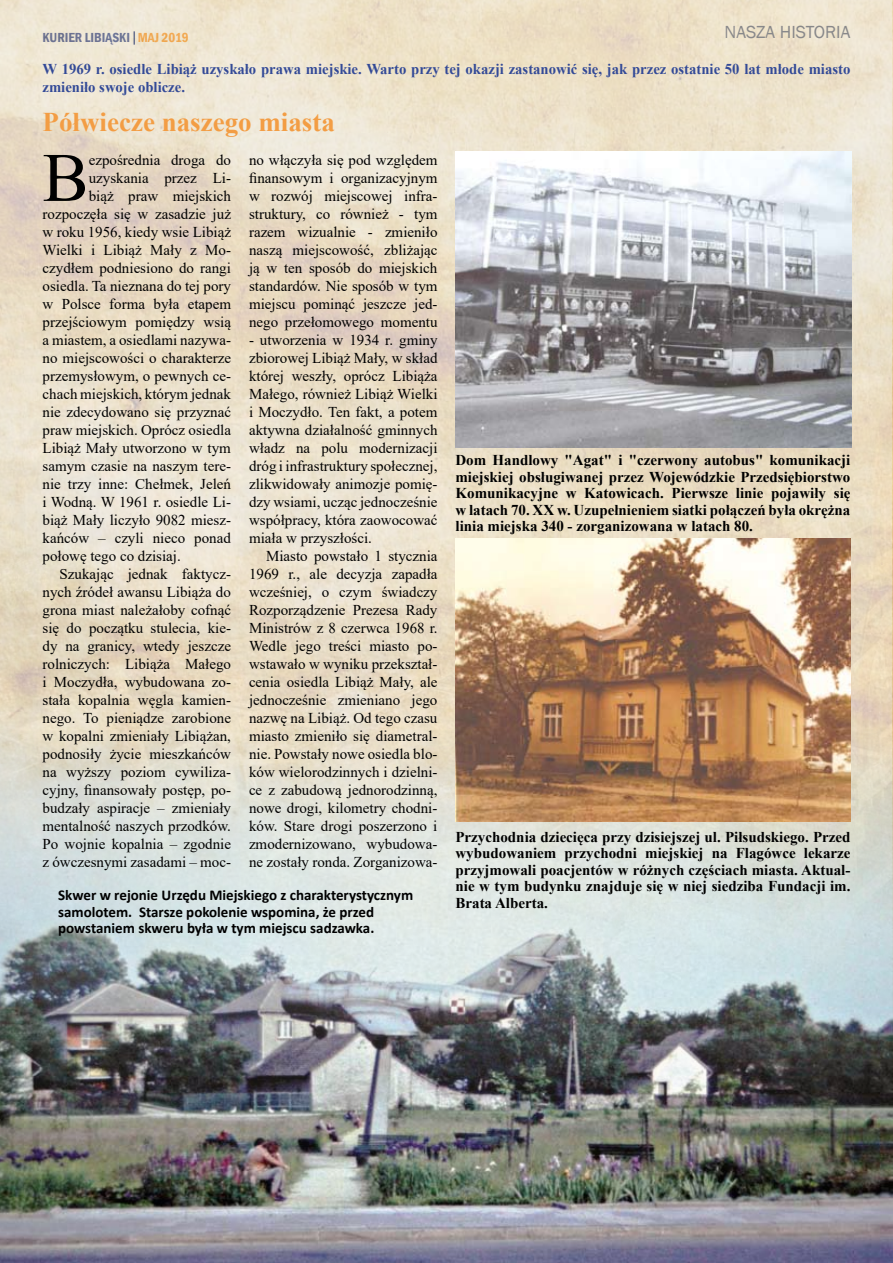
<style>
.page{position:relative;width:893px;height:1263px;background:#fff}
.page>*{position:absolute;margin:0;border:0;box-sizing:border-box;transform-origin:0 0}
.t1{font:69.3px "Times New Roman";color:#000}
.t2{font:700 27px "Times New Roman";color:#f39d44}
.t3{font:18px "Franklin Gothic";color:#88888a}
.t4{font:15px/18px "Times New Roman";color:#000;text-align:justify}
.t5{font:700 15px/16.5px "Times New Roman";color:#000;text-align:justify}
.t6{font:700 15px/16.5px "Calibri";color:#000}
.t7{font:700 15px/18px "Times New Roman";color:#334a97}
.t8{font:600 condensed 13.5px "Franklin Gothic";color:#304996}
.s1{color:#f39c43}
</style>
<div class="page">
<img style="left:0;top:0;width:892px;height:730px">
<svg style="left:133px;top:31px;width:2px;height:14px"></svg>
<img style="left:892px;top:0;width:1px;height:1263px">
<img style="left:0;top:730px;width:893px;height:533px">
<img style="left:455px;top:151px;width:396px;height:296px">
<img style="left:456px;top:539px;width:394px;height:283px">
<p class="t3" style="left:724px;top:20px;width:127px">NASZA HISTORIA</p>
<p class="t7" style="left:43px;top:59px;width:809px">W 1969 r. osiedle Libiąż uzyskało prawa miejskie. Warto przy tej okazji zastanowić się, jak przez ostatnie 50 lat młode miasto zmieniło swoje oblicze.</p>
<h2 class="t2" style="left:43px;top:102px;width:294px">Półwiecze naszego miasta</h2>
<h1 class="t1" style="left:43px;top:129px;width:48px">B</h1>
<p class="t4" style="left:89px;top:150px;width:144px">ezpośrednia droga do</p>
<p class="t8" style="left:43px;top:29px;width:148px">KURIER LIBIĄSKI <span class="s1">MAJ 2019</span></p>
<p class="t4" style="left:249px;top:150px;width:190px">no włączyła się pod względem finansowym i organizacyjnym w rozwój miejscowej infra&shy;struktury, co również - tym razem wizualnie - zmieniło naszą miejscowość, zbliżając ją w ten sposób do miejskich standardów. Nie sposób w tym miejscu pominąć jeszcze jed&shy;nego przełomowego momentu</p>
<p class="t4" style="left:249px;top:330px;width:190px">- utworzenia w 1934 r. gminy zbiorowej Libiąż Mały, w skład której weszły, oprócz Libiąża Małego, również Libiąż Wielki i Moczydło. Ten fakt, a potem aktywna działalność gminnych władz na polu modernizacji dróg i infrastruktury społecznej, zlikwidowały animozje pomię&shy;dzy wsiami, ucząc jednocześnie współpracy, która zaowocować miała w przyszłości.</p>
<p class="t4" style="left:249px;top:546px;width:190px;text-indent:17px">Miasto powstało 1 stycznia 1969 r., ale decyzja zapadła wcześniej, o czym świadczy Rozporządzenie Prezesa Rady Ministrów z 8 czerwca 1968 r.<br>Wedle jego treści miasto po&shy;wstawało w wyniku przekształ&shy;cenia osiedla Libiąż Mały, ale jednocześnie zmieniano jego nazwę na Libiąż. Od tego czasu miasto zmieniło się diametral&shy;nie. Powstały nowe osiedla blo&shy;ków wielorodzinnych i dzielni&shy;ce z zabudową jednorodzinną, nowe drogi, kilometry chodni&shy;ków. Stare drogi poszerzono i zmodernizowano, wybudowa&shy;ne zostały ronda. Zorganizowa-</p>
<p class="t4" style="left:89px;top:168px;width:144px">uzyskania przez Li-</p>
<p class="t4" style="left:89px;top:186px;width:144px">biąż praw miejskich</p>
<p class="t4" style="left:43px;top:204px;width:190px">rozpoczęła się w zasadzie już</p>
<p class="t4" style="left:43px;top:222px;width:190px">w roku 1956, kiedy wsie Libiąż</p>
<p class="t4" style="left:43px;top:240px;width:190px">Wielki i Libiąż Mały z Mo-</p>
<p class="t4" style="left:43px;top:258px;width:190px">czydłem podniesiono do rangi</p>
<p class="t4" style="left:43px;top:276px;width:190px">osiedla. Ta nieznana do tej pory</p>
<p class="t4" style="left:43px;top:294px;width:190px">w Polsce forma była etapem</p>
<p class="t4" style="left:43px;top:312px;width:190px">przejściowym pomiędzy wsią</p>
<p class="t4" style="left:43px;top:330px;width:190px">a miastem, a osiedlami nazywa-</p>
<p class="t4" style="left:43px;top:348px;width:190px">no miejscowości o charakterze</p>
<p class="t4" style="left:43px;top:366px;width:190px">przemysłowym, o pewnych ce-</p>
<p class="t4" style="left:43px;top:384px;width:190px">chach miejskich, którym jednak</p>
<p class="t4" style="left:43px;top:402px;width:190px">nie zdecydowano się przyznać</p>
<p class="t4" style="left:43px;top:420px;width:190px">praw miejskich. Oprócz osiedla</p>
<p class="t4" style="left:43px;top:438px;width:190px">Libiąż Mały utworzono w tym</p>
<p class="t4" style="left:43px;top:456px;width:190px">samym czasie na naszym tere-</p>
<p class="t4" style="left:43px;top:474px;width:190px">nie trzy inne: Chełmek, Jeleń</p>
<p class="t4" style="left:43px;top:492px;width:190px">i Wodną. W 1961 r. osiedle Li-</p>
<p class="t4" style="left:43px;top:510px;width:190px">biąż Mały liczyło 9082 miesz-</p>
<p class="t4" style="left:43px;top:528px;width:190px">kańców – czyli nieco ponad</p>
<p class="t4" style="left:43px;top:546px;width:140px">połowę tego co dzisiaj.</p>
<p class="t4" style="left:60px;top:564px;width:173px">Szukając jednak faktycz-</p>
<p class="t4" style="left:43px;top:582px;width:190px">nych źródeł awansu Libiąża do</p>
<p class="t4" style="left:43px;top:600px;width:190px">grona miast należałoby cofnąć</p>
<p class="t4" style="left:43px;top:618px;width:190px">się do początku stulecia, kie-</p>
<p class="t4" style="left:43px;top:636px;width:190px">dy na granicy, wtedy jeszcze</p>
<p class="t4" style="left:43px;top:654px;width:190px">rolniczych: Libiąża Małego</p>
<p class="t4" style="left:43px;top:672px;width:190px">i Moczydła, wybudowana zo-</p>
<p class="t4" style="left:43px;top:690px;width:190px">stała kopalnia węgla kamien-</p>
<p class="t4" style="left:43px;top:708px;width:190px">nego. To pieniądze zarobione</p>
<p class="t4" style="left:43px;top:726px;width:190px">w kopalni zmieniały Libiążan,</p>
<p class="t4" style="left:43px;top:744px;width:190px">podnosiły życie mieszkańców</p>
<p class="t4" style="left:43px;top:762px;width:190px">na wyższy poziom cywiliza-</p>
<p class="t4" style="left:43px;top:780px;width:190px">cyjny, finansowały postęp, po-</p>
<p class="t4" style="left:43px;top:798px;width:190px">budzały aspiracje – zmieniały</p>
<p class="t4" style="left:43px;top:816px;width:190px">mentalność naszych przodków.</p>
<p class="t4" style="left:43px;top:834px;width:190px">Po wojnie kopalnia – zgodnie</p>
<p class="t4" style="left:43px;top:852px;width:190px">z ówczesnymi zasadami – moc-</p>
<p class="t5" style="left:455px;top:451px;width:396px">Dom Handlowy "Agat" i "czerwony autobus" komunikacji miejskiej obsługiwanej przez Wojewódzkie Przedsiębiorstwo Komunikacyjne w Katowicach. Pierwsze linie pojawiły się w latach 70. XX w. Uzupełnieniem siatki połączeń była okrężna linia miejska 340 - zorganizowana w latach 80.</p>
<p class="t5" style="left:455px;top:828px;width:396px">Przychodnia dziecięca przy dzisiejszej ul. Piłsudskiego. Przed wybudowaniem przychodni miejskiej na Flagówce lekarze przyjmowali poacjentów w różnych częściach miasta. Aktual&shy;nie w tym budynku znajduje się w niej siedziba Fundacji im.<br>Brata Alberta.</p>
<p class="t6" style="left:58px;top:886px;width:357px">Skwer w rejonie Urzędu Miejskiego z charakterystycznym samolotem. Starsze pokolenie wspomina, że przed powstaniem skweru była w tym miejscu sadzawka.</p>
</div>
